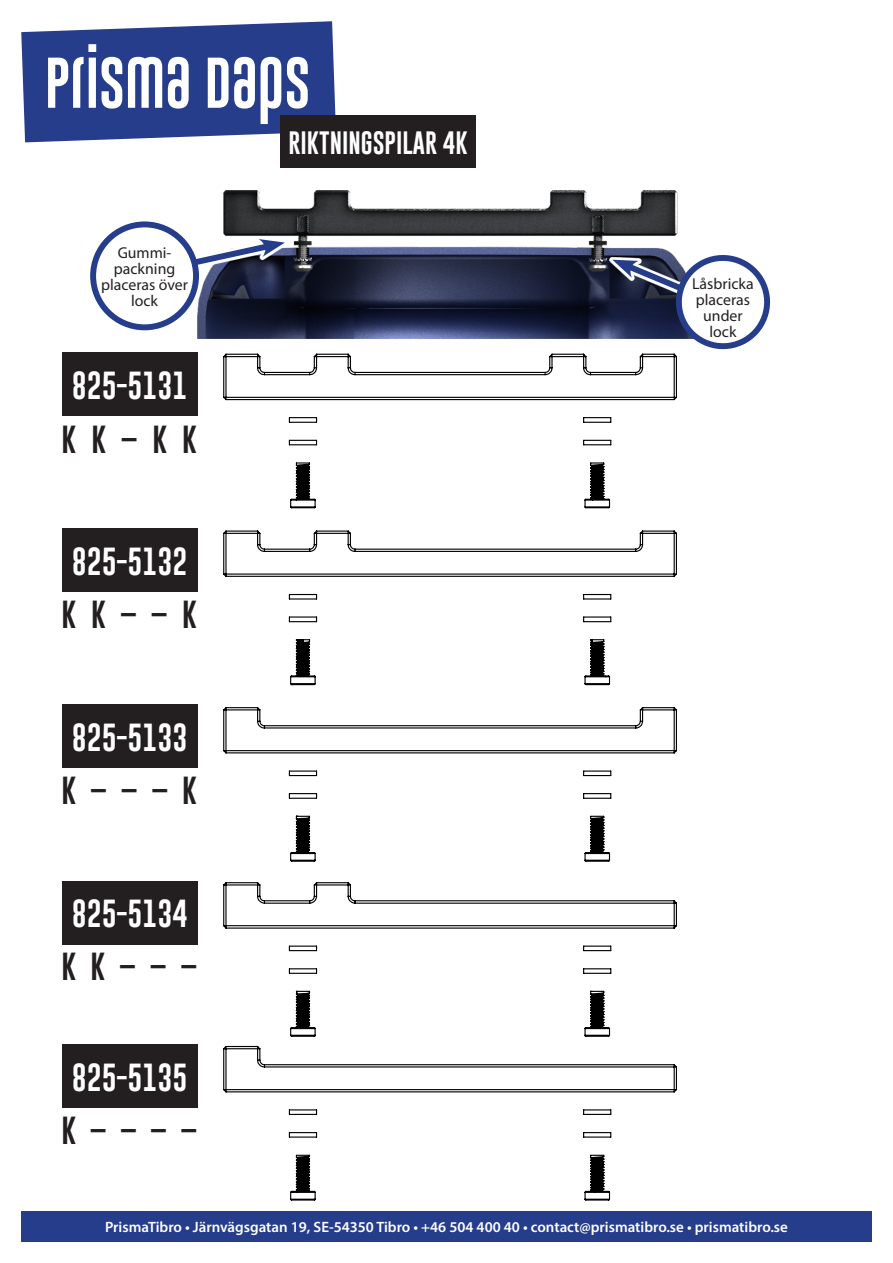
<style>
.page{position:relative;width:893px;height:1263px;background:#fff}
.page>*{position:absolute;margin:0;border:0;box-sizing:border-box;transform-origin:0 0}
.t1{font:28.65px "Gobold Uplow";color:#fff}
.t2{font:28.65px "Gobold Uplow";letter-spacing:.52em;color:#231f20}
.t3{font:23.55px "Gobold Uplow";color:#fff}
.t4{font:15.75px/15.8px "Myriad Pro";color:#231f20;text-align:center}
.t5{font:600 15px "Myriad Pro";color:#fff}
</style>
<div class="page">
<img style="left:197px;top:190px;width:481px;height:148px">
<svg style="left:223px;top:353px;width:454px;height:156px"></svg>
<svg style="left:223px;top:530px;width:454px;height:156px"></svg>
<svg style="left:223px;top:707px;width:454px;height:155px"></svg>
<svg style="left:223px;top:882px;width:454px;height:155px"></svg>
<svg style="left:223px;top:1045px;width:454px;height:156px"></svg>
<svg style="left:21px;top:21px;width:315px;height:121px"></svg>
<div style="left:280px;top:115px;width:196px;height:52px;background:#231f20"></div>
<div style="left:62px;top:352px;width:135px;height:64px;background:#231f20"></div>
<div style="left:62px;top:529px;width:135px;height:63px;background:#231f20"></div>
<div style="left:62px;top:705px;width:135px;height:63px;background:#231f20"></div>
<div style="left:62px;top:881px;width:135px;height:63px;background:#231f20"></div>
<div style="left:62px;top:1044px;width:135px;height:63px;background:#231f20"></div>
<div style="left:21px;top:1211px;width:851px;height:31px;background:#253d8b"></div>
<svg style="left:178px;top:236px;width:110px;height:35px"></svg>
<svg style="left:181px;top:239px;width:104px;height:33px"></svg>
<div style="left:93px;top:224px;width:103px;height:103px;background:#fff;border-radius:50%"></div>
<div style="left:90px;top:221px;width:109px;height:109px;border:6px solid #253d8b;border-radius:50%"></div>
<svg style="left:609px;top:257px;width:3px;height:48px"></svg>
<svg style="left:612px;top:252px;width:159px;height:98px"></svg>
<p class="t3" style="left:288px;top:124px;width:180px">RIKTNINGSPILAR 4K</p>
<p class="t4" style="left:118px;top:245px;width:55px">Gummi-</p>
<p class="t4" style="left:114px;top:260px;width:63px">packning</p>
<p class="t4" style="left:101px;top:276px;width:88px">placeras över lock</p>
<p class="t4" style="left:692px;top:276px;width:63px">Låsbricka placeras under</p>
<p class="t4" style="left:709px;top:323px;width:28px">lock</p>
<p class="t1" style="left:72px;top:362px;width:117px">825-5131</p>
<p class="t2" style="left:62px;top:416px;width:137px">KK–KK</p>
<p class="t1" style="left:72px;top:539px;width:117px">825-5132</p>
<p class="t2" style="left:62px;top:592px;width:137px">KK––K</p>
<p class="t1" style="left:72px;top:715px;width:117px">825-5133</p>
<p class="t2" style="left:62px;top:768px;width:137px">K–––K</p>
<p class="t1" style="left:72px;top:891px;width:117px">825-5134</p>
<p class="t2" style="left:62px;top:944px;width:137px">KK–––</p>
<p class="t1" style="left:72px;top:1054px;width:117px">825-5135</p>
<p class="t2" style="left:62px;top:1107px;width:137px">K––––</p>
<p class="t5" style="left:105px;top:1217px;width:684px">PrismaTibro • Järnvägsgatan 19, SE-54350 Tibro • +46 504 400 40 • contact@prismatibro.se • prismatibro.se</p>
</div>
